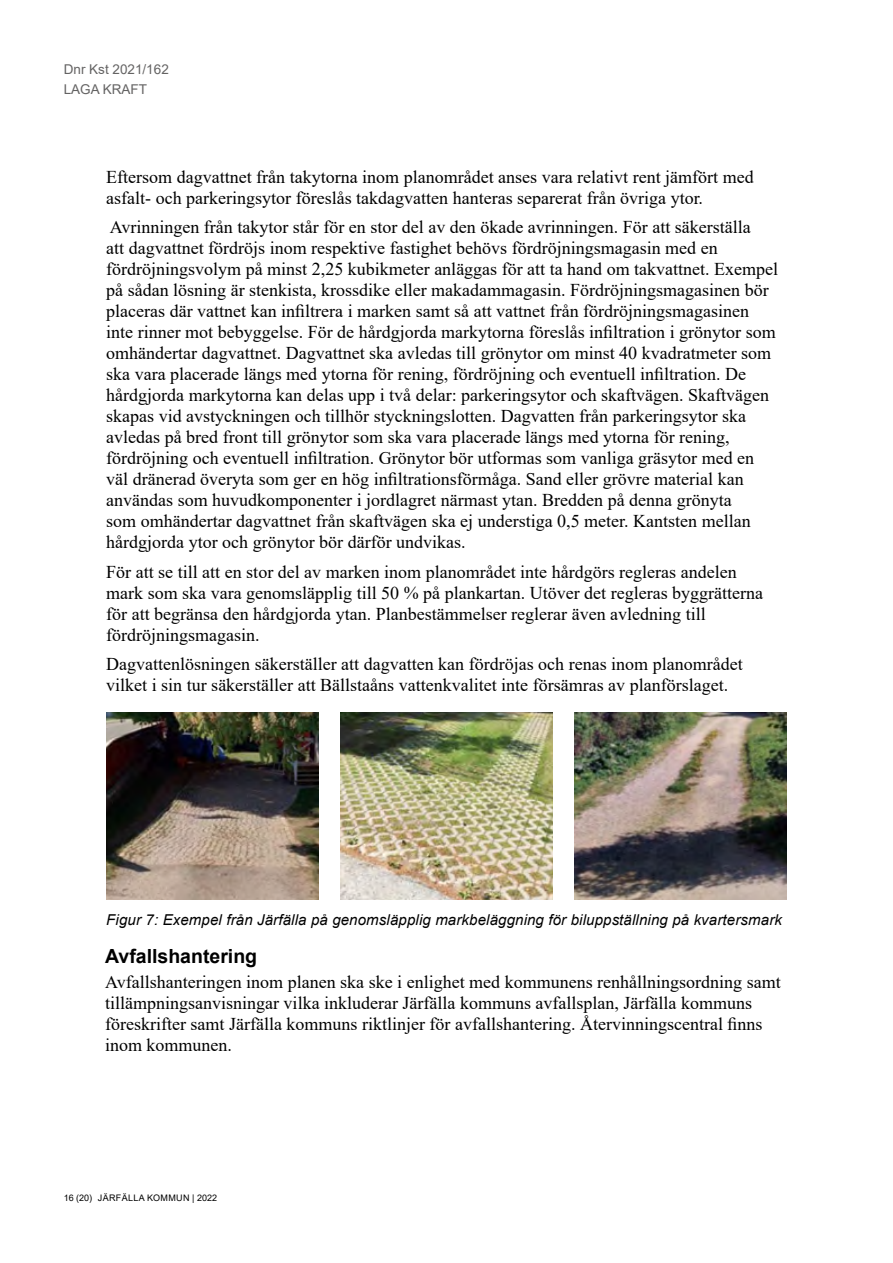
<style>
.page{position:relative;width:893px;height:1263px;background:#fff}
.page>*{position:absolute;margin:0;border:0;box-sizing:border-box;transform-origin:0 0}
.t1{font:700 19.5px "Arial";color:#000}
.t2{font:18px/21px "Times New Roman";color:#000}
.t3{font:italic 15px "Arial";letter-spacing:.01em;color:#000}
.t4{font:13.5px/20.7px "Arial";color:#646363}
.t5{font:9px "Arial";letter-spacing:.035em;color:#000}
</style>
<div class="page">
<img style="left:106px;top:712px;width:213px;height:187px">
<img style="left:574px;top:712px;width:213px;height:187px">
<img style="left:340px;top:712px;width:213px;height:187px">
<p class="t4" style="left:64px;top:58px;width:107px">Dnr Kst 2021/162<br>LAGA KRAFT</p>
<p class="t2" style="left:106px;top:165px;width:649px">Eftersom dagvattnet från takytorna inom planområdet anses vara relativt rent jämfört med asfalt- och parkeringsytor föreslås takdagvatten hanteras separerat från övriga ytor.</p>
<p class="t2" style="left:106px;top:216px;width:673px">Avrinningen från takytor står för en stor del av den ökade avrinningen. För att säkerställa<br>att dagvattnet fördröjs inom respektive fastighet behövs fördröjningsmagasin med en fördröjningsvolym på minst 2,25 kubikmeter anläggas för att ta hand om takvattnet. Exempel på sådan lösning är stenkista, krossdike eller makadammagasin. Fördröjningsmagasinen bör placeras där vattnet kan infiltrera i marken samt så att vattnet från fördröjningsmagasinen inte rinner mot bebyggelse. För de hårdgjorda markytorna föreslås infiltration i grönytor som omhändertar dagvattnet. Dagvattnet ska avledas till grönytor om minst 40 kvadratmeter som ska vara placerade längs med ytorna för rening, fördröjning och eventuell infiltration. De hårdgjorda markytorna kan delas upp i två delar: parkeringsytor och skaftvägen. Skaftvägen skapas vid avstyckningen och tillhör styckningslotten. Dagvatten från parkeringsytor ska avledas på bred front till grönytor som ska vara placerade längs med ytorna för rening, fördröjning och eventuell infiltration. Grönytor bör utformas som vanliga gräsytor med en väl dränerad överyta som ger en hög infiltrationsförmåga. Sand eller grövre material kan användas som huvudkomponenter i jordlagret närmast ytan. Bredden på denna grönyta<br>som omhändertar dagvattnet från skaftvägen ska ej understiga 0,5 meter. Kantsten mellan hårdgjorda ytor och grönytor bör därför undvikas.</p>
<p class="t2" style="left:106px;top:561px;width:658px">För att se till att en stor del av marken inom planområdet inte hårdgörs regleras andelen mark som ska vara genomsläpplig till 50 % på plankartan. Utöver det regleras byggrätterna för att begränsa den hårdgjorda ytan. Planbestämmelser reglerar även avledning till fördröjningsmagasin.</p>
<p class="t2" style="left:106px;top:653px;width:638px">Dagvattenlösningen säkerställer att dagvatten kan fördröjas och renas inom planområdet vilket i sin tur säkerställer att Bällstaåns vattenkvalitet inte försämras av planförslaget.</p>
<p class="t3" style="left:106px;top:910px;width:677px">Figur 7: Exempel från Järfälla på genomsläpplig markbeläggning för biluppställning på kvartersmark</p>
<p class="t1" style="left:105px;top:942px;width:154px">Avfallshantering</p>
<p class="t2" style="left:105px;top:971px;width:677px">Avfallshanteringen inom planen ska ske i enlighet med kommunens renhållningsordning samt tillämpningsanvisningar vilka inkluderar Järfälla kommuns avfallsplan, Järfälla kommuns föreskrifter samt Järfälla kommuns riktlinjer för avfallshantering. Återvinningscentral finns inom kommunen.</p>
<p class="t5" style="left:64px;top:1191px;width:155px">16 (20) JÄRFÄLLA KOMMUN | 2022</p>
</div>
